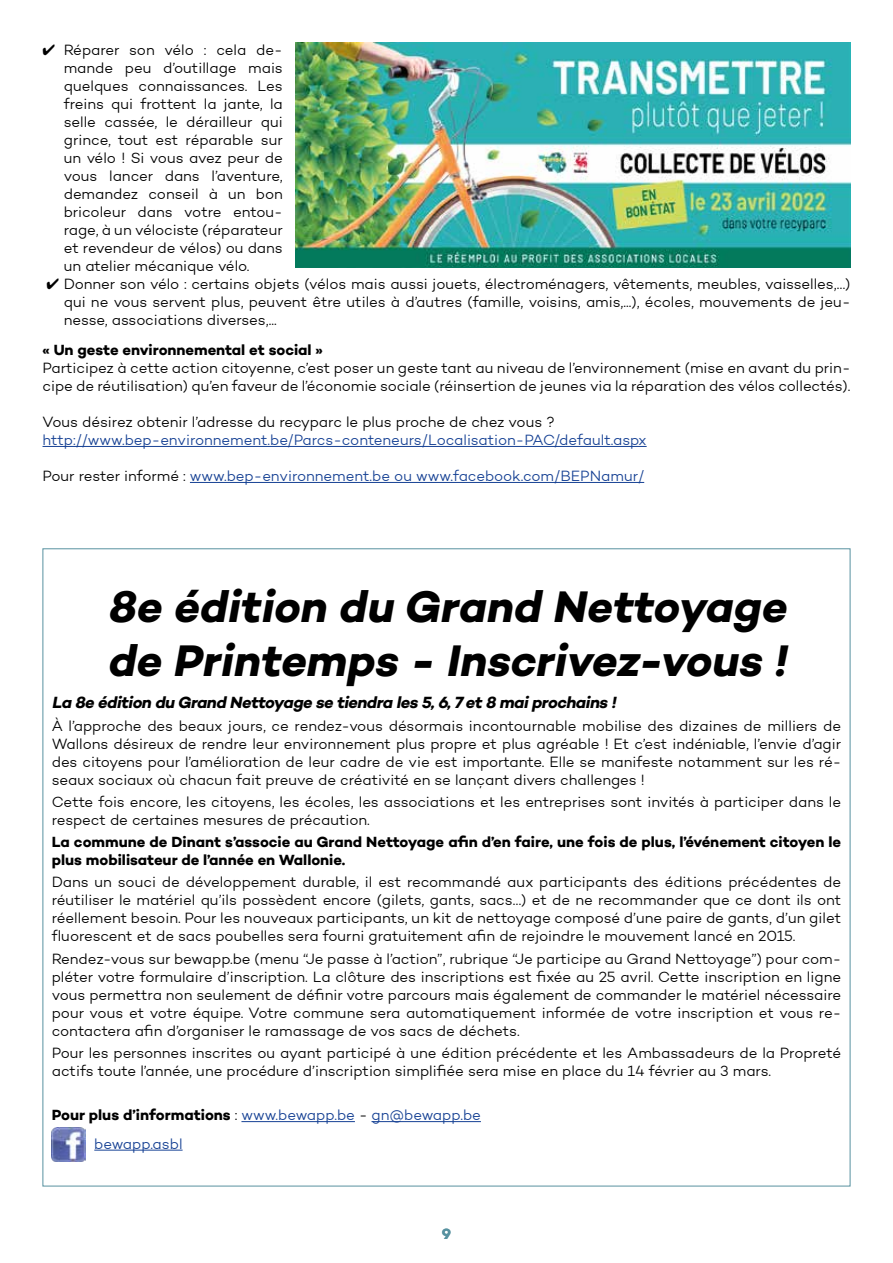
<style>
.page{position:relative;width:893px;height:1263px;background:#fff}
.page>*{position:absolute;margin:0;border:0;box-sizing:border-box;transform-origin:0 0}
.t1{font:italic 700 45px/54px "Campton";color:#000}
.t2{font:italic 700 16.5px "Campton";color:#000}
.t3{font:300 15px/18px "Campton";letter-spacing:-.01em;color:#000;text-align:justify}
.t4{font:300 15px/28.5px "Campton";letter-spacing:-.005em;color:#164194}
.t5{font:700 15px/18px "Campton";letter-spacing:-.005em;color:#000}
.t6{font:700 15px "Campton";color:#5892a0}
.s1{color:#000}
.s2{font-weight:700;color:#000}
</style>
<div class="page">
<img style="left:296px;top:43px;width:554px;height:225px">
<hr style="left:43px;top:446px;width:604px;height:1px;background:#164194">
<hr style="left:190px;top:482px;width:454px;height:1px;background:#164194">
<hr style="left:241px;top:1121px;width:114px;height:1px;background:#164194">
<hr style="left:371px;top:1121px;width:110px;height:1px;background:#164194">
<hr style="left:94px;top:1150px;width:89px;height:1px;background:#164194">
<img style="left:52px;top:1128px;width:34px;height:34px">
<p class="t3" style="left:64px;top:40px;width:221px;text-indent:-21px">✔ Réparer son vélo : cela de&shy;mande peu d’outillage mais quelques connaissances. Les freins qui frottent la jante, la selle cassée, le dérailleur qui grince, tout est réparable sur un vélo ! Si vous avez peur de vous lancer dans l’aventure, demandez conseil à un bon bricoleur dans votre entou&shy;rage, à un vélociste (réparateur et revendeur de vélos) ou dans un atelier mécanique vélo.</p>
<p class="t3" style="left:64px;top:274px;width:788px;text-indent:-17px">✔ Donner son vélo : certains objets (vélos mais aussi jouets, électroménagers, vêtements, meubles, vaisselles,…) qui ne vous servent plus, peuvent être utiles à d’autres (famille, voisins, amis,...), écoles, mouvements de jeu&shy;nesse, associations diverses,...</p>
<p class="t5" style="left:43px;top:341px;width:282px">« Un geste environnemental et social »</p>
<p class="t3" style="left:43px;top:359px;width:809px">Participez à cette action citoyenne, c’est poser un geste tant au niveau de l’environnement (mise en avant du prin&shy;cipe de réutilisation) qu’en faveur de l’économie sociale (réinsertion de jeunes via la réparation des vélos collectés).</p>
<p class="t3" style="left:43px;top:413px;width:514px">Vous désirez obtenir l’adresse du recyparc le plus proche de chez vous ?</p>
<p class="t4" style="left:43px;top:426px;width:606px">http://www.bep-environnement.be/Parcs-conteneurs/Localisation-PAC/default.aspx</p>
<p class="t4" style="left:43px;top:462px;width:603px"><span class="s1">Pour rester informé :</span> www.bep-environnement.be ou www.facebook.com/BEPNamur/</p>
<h1 class="t1" style="left:107px;top:579px;width:690px">8e édition du Grand Nettoyage de Printemps - Inscrivez-vous !</h1>
<p class="t2" style="left:52px;top:692px;width:569px">La 8e édition du Grand Nettoyage se tiendra les 5,6,7et8 maiprochains !</p>
<p class="t3" style="left:52px;top:716px;width:791px">À l’approche des beaux jours, ce rendez-vous désormais incontournable mobilise des dizaines de milliers de Wallons désireux de rendre leur environnement plus propre et plus agréable ! Et c’est indéniable, l’envie d’agir des citoyens pour l’amélioration de leur cadre de vie est importante. Elle se manifeste notamment sur les ré&shy;seaux sociaux où chacun fait preuve de créativité en se lançant divers challenges !</p>
<p class="t3" style="left:52px;top:792px;width:791px">Cette fois encore, les citoyens, les écoles, les associations et les entreprises sont invités à participer dans le respect de certaines mesures de précaution.</p>
<p class="t5" style="left:52px;top:833px;width:791px">La commune de Dinant s’associe au Grand Nettoyage afin d’en faire, une fois de plus, l’événement citoyen le plus mobilisateur de l’année en Wallonie.</p>
<p class="t3" style="left:52px;top:873px;width:791px">Dans un souci de développement durable, il est recommandé aux participants des éditions précédentes de réutiliser le matériel qu’ils possèdent encore (gilets, gants, sacs…) et de ne recommander que ce dont ils ont réellement besoin. Pour les nouveaux participants, un kit de nettoyage composé d’une paire de gants, d’un gilet fluorescent et de sacs poubelles sera fourni gratuitement afin de rejoindre le mouvement lancé en 2015.</p>
<p class="t3" style="left:52px;top:949px;width:791px">Rendez-vous sur bewapp.be (menu “Je passe à l’action”, rubrique “Je participe au Grand Nettoyage”) pour com&shy;pléter votre formulaire d’inscription. La clôture des inscriptions est fixée au 25 avril. Cette inscription en ligne vous permettra non seulement de définir votre parcours mais également de commander le matériel nécessaire pour vous et votre équipe. Votre commune sera automatiquement informée de votre inscription et vous re&shy;contactera afin d’organiser le ramassage de vos sacs de déchets.</p>
<p class="t3" style="left:52px;top:1043px;width:791px">Pour les personnes inscrites ou ayant participé à une édition précédente et les Ambassadeurs de la Propreté actifs toute l’année, une procédure d’inscription simplifiée sera mise en place du 14 février au 3 mars.</p>
<p class="t4" style="left:94px;top:1101px;width:388px;text-indent:-43px"><span class="s2">Pour plus d’informations</span> <span class="s1">:</span> www.bewapp.be <span class="s1">-</span> gn@bewapp.be bewapp.asbl</p>
<p class="t6" style="left:442px;top:1224px;width:11px">9</p>
</div>
